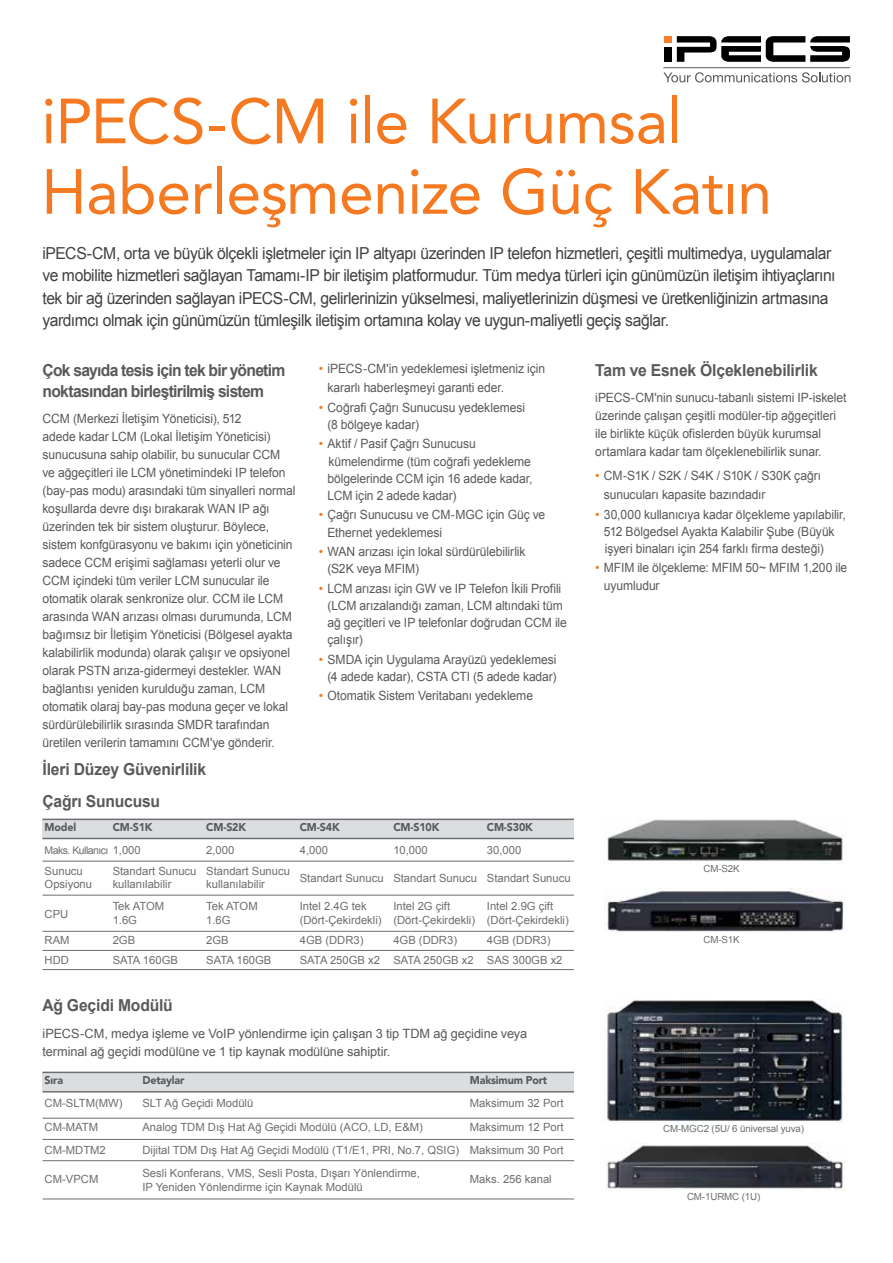
<style>
.page{position:relative;width:893px;height:1263px;background:#fff}
.page>*{position:absolute;margin:0;border:0;box-sizing:border-box;transform-origin:0 0}
.t1{font:63px/70.5px "Avenir";letter-spacing:-.01em;color:#f47920}
.t2{font:16.5px/22.5px "Arial";letter-spacing:-.03em;color:#414042;scale:.95 1}
.t3{font:700 16.5px "Arial";letter-spacing:-.02em;color:#58595b;scale:.95 1}
.t4{font:700 16.5px/21px "Arial";letter-spacing:-.045em;color:#58595b;scale:.95 1}
.t5{font:12.75px/18px "Arial";letter-spacing:-.005em;color:#58595b;scale:.95 1}
.t6{font:12.75px/18px "Arial";letter-spacing:-.005em;color:#58595b}
.t7{font:11.25px "Arial";color:#6d6e71}
.t8{font:900 11.25px "Avenir";letter-spacing:-.015em;color:#58595b;scale:.95 1}
.t9{font:10.5px "Arial";letter-spacing:-.05em;color:#6d6e71}
.t10{font:9.75px "Arial";letter-spacing:-.01em;color:#6d6e71}
.s1{color:#f47920}
.s2{font-size:11.25px}
</style>
<div class="page">
<img style="left:605px;top:999px;width:239px;height:124px">
<img style="left:605px;top:1144px;width:240px;height:47px">
<hr style="left:43px;top:1118px;width:531px;height:1px;background:#6d6e71">
<hr style="left:43px;top:1139px;width:531px;height:1px;background:#6d6e71">
<hr style="left:43px;top:1160px;width:531px;height:1px;background:#6d6e71">
<hr style="left:43px;top:1199px;width:531px;height:1px;background:#6d6e71">
<div style="left:43px;top:1072px;width:531px;height:19px;background:#dcddde"></div>
<hr style="left:43px;top:1091px;width:531px;height:1px;background:#6d6e71">
<hr style="left:43px;top:1071px;width:531px;height:2px;background:#6d6e71">
<hr style="left:43px;top:861px;width:531px;height:1px;background:#6d6e71">
<hr style="left:43px;top:895px;width:531px;height:1px;background:#6d6e71">
<hr style="left:43px;top:931px;width:531px;height:1px;background:#6d6e71">
<hr style="left:43px;top:969px;width:531px;height:1px;background:#6d6e71">
<hr style="left:43px;top:950px;width:531px;height:1px;background:#6d6e71">
<div style="left:43px;top:819px;width:531px;height:18px;background:#dcddde"></div>
<hr style="left:43px;top:838px;width:531px;height:1px;background:#6d6e71">
<hr style="left:43px;top:819px;width:531px;height:1px;background:#6d6e71">
<img style="left:604px;top:891px;width:240px;height:41px">
<img style="left:604px;top:819px;width:239px;height:42px">
<div style="left:664px;top:47px;width:7px;height:15px;background:#000"></div>
<div style="left:664px;top:36px;width:7px;height:7px;background:#f57f2f"></div>
<svg style="left:677px;top:36px;width:173px;height:26px"></svg>
<svg style="left:663px;top:72px;width:187px;height:11px"></svg>
<hr style="left:663px;top:67px;width:187px;height:1px;background:#58595b">
<h1 class="t1" style="left:41px;top:86px;width:732px">iPECS-CM ile Kurumsal<br>Haberles¸menize Güç Katın</h1>
<p class="t2" style="left:43px;top:242px;width:836px">iPECS-CM, orta ve büyük ölçekli işletmeler için IP altyapı üzerinden IP telefon hizmetleri, çeşitli multimedya, uygulamalar ve mobilite hizmetleri sağlayan Tamamı-IP bir iletişim platformudur. Tüm medya türleri için günümüzün iletişim ihtiyaçlarını tek bir ağ üzerinden sağlayan iPECS-CM, gelirlerinizin yükselmesi, maliyetlerinizin düşmesi ve üretkenliğinizin artmasına yardımcı olmak için günümüzün tümleşilk iletişim ortamına kolay ve uygun-maliyetli geçiş sağlar.</p>
<p class="t4" style="left:43px;top:360px;width:257px">Çok sayıda tesis için tek bir yönetim noktasından birleştirilmiş sistem</p>
<p class="t5" style="left:43px;top:410px;width:268px">CCM (Merkezi İletişim Yöneticisi), 512<br>adede kadar LCM (Lokal İletişim Yöneticisi) sunucusuna sahip olabilir, bu sunucular CCM ve ağgeçitleri ile LCM yönetimindeki IP telefon (bay-pas modu) arasındaki tüm sinyalleri normal koşullarda devre dışı bırakarak WAN IP ağı üzerinden tek bir sistem oluşturur. Böylece, sistem konfgürasyonu ve bakımı için yöneticinin sadece CCM erişimi sağlaması yeterli olur ve CCM içindeki tüm veriler LCM sunucular ile otomatik olarak senkronize olur. CCM ile LCM arasında WAN arızası olması durumunda, LCM bağımsız bir İletişim Yöneticisi (Bölgesel ayakta kalabilirlik modunda) olarak çalışır ve opsiyonel olarak PSTN arıza-gidermeyi destekler. WAN bağlantısı yeniden kurulduğu zaman, LCM otomatik olaraj bay-pas moduna geçer ve lokal sürdürülebilirlik sırasında SMDR tarafından üretilen verilerin tamamını CCM'ye gönderir.</p>
<p class="t3" style="left:43px;top:757px;width:174px">İleri Düzey Güvenirlilik</p>
<p class="t3" style="left:595px;top:358px;width:236px">Tam ve Esnek Ölçeklenebilirlik</p>
<p class="t5" style="left:595px;top:389px;width:266px">iPECS-CM'nin sunucu-tabanlı sistemi IP-iskelet üzerinde çalışan çeşitli modüler-tip ağgeçitleri ile birlikte küçük ofislerden büyük kurumsal ortamlara kadar tam ölçeklenebilirlik sunar.</p>
<p class="t5" style="left:604px;top:466px;width:230px;line-height:19.4px;text-indent:-9px"><span class="s1">•</span> CM-S1K / S2K / S4K / S10K / S30K çağrı sunucuları kapasite bazındadır</p>
<p class="t5" style="left:604px;top:505px;width:256px;line-height:17.2px;text-indent:-9px"><span class="s1">•</span> 30,000 kullanıcıya kadar ölçekleme yapılabilir,<br>512 Bölgedsel Ayakta Kalabilir Şube (Büyük işyeri binaları için 254 farklı firma desteği)</p>
<p class="t5" style="left:604px;top:559px;width:258px;line-height:17.2px;text-indent:-9px"><span class="s1">•</span> MFIM ile ölçekleme: MFIM 50~ MFIM 1,200 ile uyumludur</p>
<p class="t5" style="left:327px;top:359px;width:231px;line-height:19.4px;text-indent:-9px"><span class="s1">•</span> iPECS-CM'in yedeklemesi işletmeniz için kararlı haberleşmeyi garanti eder.</p>
<p class="t5" style="left:327px;top:399px;width:210px;line-height:17.2px;text-indent:-9px"><span class="s1">•</span> Coğrafi Çağrı Sunucusu yedeklemesi (8 bölgeye kadar)</p>
<p class="t5" style="left:327px;top:435px;width:217px;line-height:17.2px;text-indent:-9px"><span class="s1">•</span> Aktif / Pasif Çağrı Sunucusu kümelendirme (tüm coğrafi yedekleme bölgelerinde CCM için 16 adede kadar,<br>LCM için 2 adede kadar)</p>
<p class="t5" style="left:327px;top:506px;width:231px;line-height:17.2px;text-indent:-9px"><span class="s1">•</span> Çağrı Sunucusu ve CM-MGC için Güç ve<br>Ethernet yedeklemesi</p>
<p class="t5" style="left:327px;top:543px;width:210px;line-height:17.2px;text-indent:-9px"><span class="s1">•</span> WAN arızası için lokal sürdürülebilirlik (S2K veya MFIM)</p>
<p class="t5" style="left:327px;top:580px;width:254px;line-height:17.2px;text-indent:-9px"><span class="s1">•</span> LCM arızası için GW ve IP Telefon İkili Profili (LCM arızalandığı zaman, LCM altındaki tüm ağ geçitleri ve IP telefonlar doğrudan CCM ile çalışır)</p>
<p class="t5" style="left:319px;top:651px;width:252px;line-height:17.2px;text-align:right"><span class="s1">•</span> SMDA için Uygulama Arayüzü yedeklemesi (4 adede kadar), CSTA CTI (5 adede kadar)</p>
<p class="t5" style="left:319px;top:687px;width:227px"><span class="s1">•</span> Otomatik Sistem Veritabanı yedekleme</p>
<p class="t3" style="left:43px;top:790px;width:125px">Çağrı Sunucusu</p>
<p class="t9" style="left:45px;top:844px;width:98px">Maks. Kullanıcı <span class="s2">1,000</span></p>
<p class="t7" style="left:206px;top:843px;width:30px">2,000</p>
<p class="t7" style="left:300px;top:843px;width:30px">4,000</p>
<p class="t7" style="left:393px;top:843px;width:36px">10,000</p>
<p class="t7" style="left:487px;top:843px;width:36px">30,000</p>
<p class="t7" style="left:45px;top:863px;width:40px">Sunucu</p>
<p class="t7" style="left:113px;top:863px;width:179px">Standart Sunucu Standart Sunucu</p>
<p class="t7" style="left:300px;top:871px;width:272px">Standart Sunucu Standart Sunucu Standart Sunucu</p>
<p class="t7" style="left:45px;top:877px;width:49px">Opsiyonu</p>
<p class="t7" style="left:113px;top:877px;width:60px">kullanılabilir</p>
<p class="t7" style="left:206px;top:877px;width:60px">kullanılabilir</p>
<p class="t7" style="left:45px;top:906px;width:25px">CPU</p>
<p class="t8" style="left:45px;top:820px;width:35px">Model</p>
<p class="t8" style="left:113px;top:820px;width:44px">CM-S1K</p>
<p class="t8" style="left:206px;top:820px;width:44px">CM-S2K</p>
<p class="t8" style="left:300px;top:820px;width:44px">CM-S4K</p>
<p class="t8" style="left:393px;top:820px;width:50px">CM-S10K</p>
<p class="t8" style="left:487px;top:820px;width:50px">CM-S30K</p>
<p class="t7" style="left:113px;top:899px;width:53px">Tek ATOM</p>
<p class="t7" style="left:206px;top:899px;width:53px">Tek ATOM</p>
<p class="t7" style="left:300px;top:899px;width:68px">Intel 2.4G tek</p>
<p class="t7" style="left:393px;top:899px;width:58px">Intel 2G çift</p>
<p class="t7" style="left:487px;top:899px;width:68px">Intel 2.9G çift</p>
<p class="t7" style="left:113px;top:912px;width:26px">1.6G</p>
<p class="t7" style="left:206px;top:912px;width:26px">1.6G</p>
<p class="t7" style="left:300px;top:912px;width:270px">(Dört-Çekirdekli) (Dört-Çekirdekli) (Dört-Çekirdekli)</p>
<p class="t7" style="left:45px;top:933px;width:26px">RAM</p>
<p class="t7" style="left:113px;top:933px;width:24px">2GB</p>
<p class="t7" style="left:206px;top:933px;width:24px">2GB</p>
<p class="t7" style="left:300px;top:933px;width:65px">4GB (DDR3)</p>
<p class="t7" style="left:393px;top:933px;width:65px">4GB (DDR3)</p>
<p class="t7" style="left:487px;top:933px;width:65px">4GB (DDR3)</p>
<p class="t7" style="left:45px;top:953px;width:26px">HDD</p>
<p class="t7" style="left:113px;top:953px;width:67px">SATA 160GB</p>
<p class="t7" style="left:206px;top:953px;width:67px">SATA 160GB</p>
<p class="t7" style="left:300px;top:953px;width:264px">SATA 250GB x2 SATA 250GB x2 SAS 300GB x2</p>
<p class="t3" style="left:43px;top:994px;width:139px">Ağ Geçidi Modülü</p>
<p class="t6" style="left:43px;top:1024px;width:486px">iPECS-CM, medya işleme ve VoIP yönlendirme için çalışan 3 tip TDM ağ geçidine veya terminal ağ geçidi modülüne ve 1 tip kaynak modülüne sahiptir.</p>
<p class="t8" style="left:45px;top:1073px;width:21px">Sıra</p>
<p class="t8" style="left:142px;top:1073px;width:46px">Detaylar</p>
<p class="t8" style="left:470px;top:1073px;width:83px">Maksimum Port</p>
<p class="t7" style="left:45px;top:1096px;width:79px">CM-SLTM(MW)</p>
<p class="t7" style="left:142px;top:1096px;width:112px">SLT Ağ Geçidi Modülü</p>
<p class="t7" style="left:470px;top:1096px;width:95px">Maksimum 32 Port</p>
<p class="t7" style="left:45px;top:1119px;width:55px">CM-MATM</p>
<p class="t7" style="left:142px;top:1119px;width:282px">Analog TDM Dış Hat Ağ Geçidi Modülü (ACO, LD, E&amp;M)</p>
<p class="t7" style="left:470px;top:1119px;width:95px">Maksimum 12 Port</p>
<p class="t7" style="left:45px;top:1143px;width:63px">CM-MDTM2</p>
<p class="t7" style="left:142px;top:1143px;width:423px">Dijital TDM Dış Hat Ağ Geçidi Modülü (T1/E1, PRI, No.7, QSIG) Maksimum 30 Port</p>
<p class="t7" style="left:45px;top:1172px;width:55px">CM-VPCM</p>
<p class="t7" style="left:142px;top:1166px;width:279px">Sesli Konferans, VMS, Sesli Posta, Dışarı Yönlendirme,</p>
<p class="t7" style="left:470px;top:1172px;width:83px">Maks. 256 kanal</p>
<p class="t7" style="left:142px;top:1179px;width:222px">IP Yeniden Yönlendirme için Kaynak Modülü</p>
<p class="t10" style="left:703px;top:863px;width:38px">CM-S2K</p>
<p class="t10" style="left:703px;top:933px;width:38px">CM-S1K</p>
<p class="t10" style="left:663px;top:1122px;width:142px">CM-MGC2 (5U/ 6 üniversal yuva)</p>
<p class="t10" style="left:687px;top:1190px;width:75px">CM-1URMC (1U)</p>
</div>
